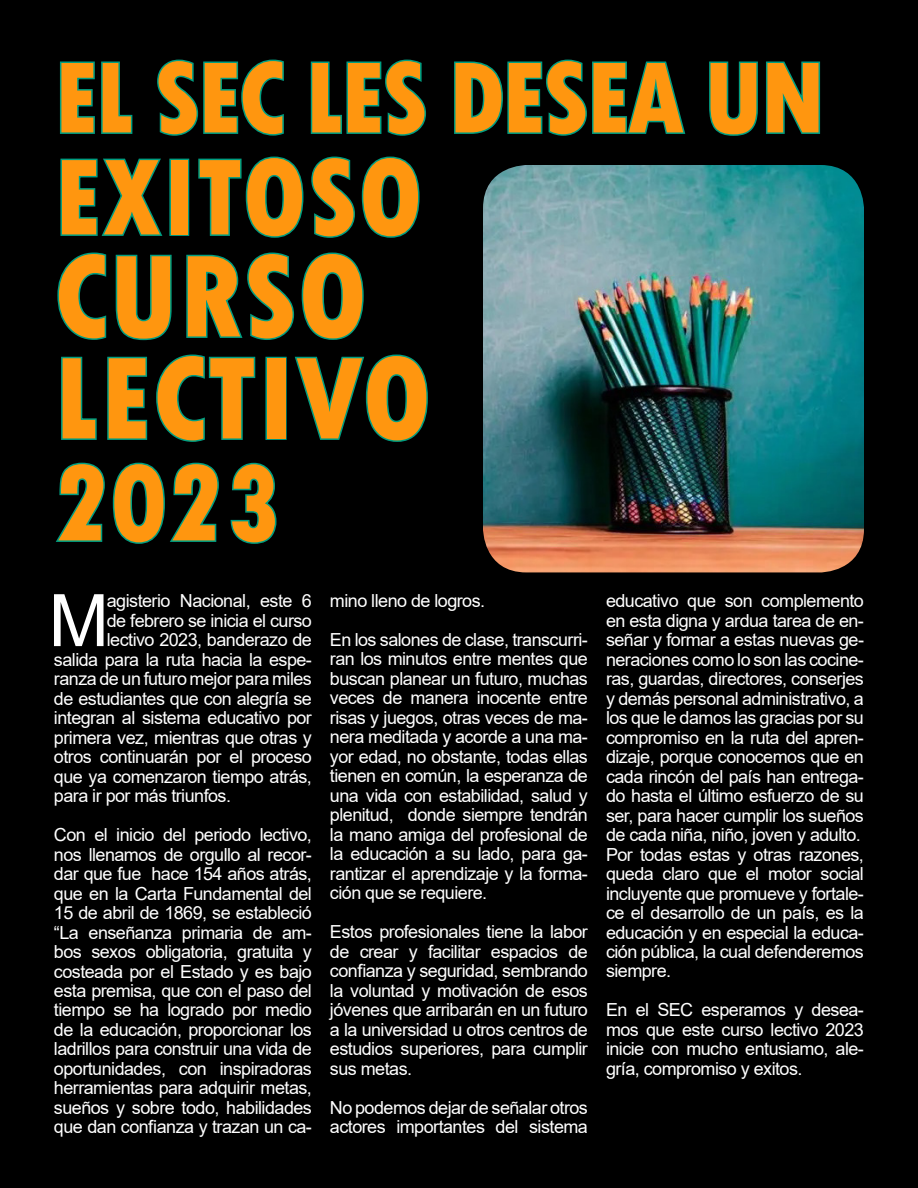
<style>
.page{position:relative;width:918px;height:1188px;background:#fff}
.page>*{position:absolute;margin:0;border:0;box-sizing:border-box;transform-origin:0 0}
.t1{font:800 condensed 123px/102px "Tw Cen";letter-spacing:.01em;color:#ff960f}
.t2{font:800 condensed 114px "Tw Cen";letter-spacing:.01em;color:#ff960f}
.t3{font:800 condensed 106.5px "Tw Cen";letter-spacing:-.03em;color:#ff960f}
.t4{font:72.45px "Arial";color:#fff}
.t5{font:18px/19.5px "Arial";letter-spacing:-.03em;color:#fff;text-align:justify}
</style>
<div class="page">
<div style="left:1px;top:1px;width:916px;height:1186px;background:#000"></div>
<svg style="left:60px;top:61px;width:73px;height:73px"></svg>
<svg style="left:157px;top:59px;width:127px;height:77px"></svg>
<svg style="left:310px;top:59px;width:116px;height:77px"></svg>
<svg style="left:454px;top:59px;width:232px;height:77px"></svg>
<svg style="left:709px;top:61px;width:112px;height:75px"></svg>
<svg style="left:60px;top:158px;width:103px;height:78px"></svg>
<div style="left:169px;top:159px;width:20px;height:77px;border:3px solid #009e81"></div>
<svg style="left:198px;top:156px;width:222px;height:82px"></svg>
<svg style="left:57px;top:252px;width:50px;height:88px"></svg>
<svg style="left:115px;top:254px;width:57px;height:87px"></svg>
<svg style="left:186px;top:252px;width:178px;height:88px"></svg>
<svg style="left:61px;top:356px;width:36px;height:84px"></svg>
<svg style="left:107px;top:356px;width:41px;height:84px"></svg>
<svg style="left:156px;top:354px;width:100px;height:88px"></svg>
<div style="left:265px;top:357px;width:22px;height:83px;border:3px solid #009e81"></div>
<svg style="left:295px;top:354px;width:133px;height:88px"></svg>
<svg style="left:56px;top:462px;width:163px;height:82px"></svg>
<svg style="left:230px;top:462px;width:47px;height:82px"></svg>
<img style="left:483px;top:165px;width:381px;height:407px">
<h3 class="t3" style="left:54px;top:35px;width:774px">EL SEC LES DESEA UN</h3>
<h2 class="t2" style="left:54px;top:130px;width:370px">EXITOSO</h2>
<h1 class="t1" style="left:54px;top:246px;width:379px">CURSO<br>LECTIVO</h1>
<h2 class="t2" style="left:54px;top:436px;width:228px">2023</h2>
<h3 class="t4" style="left:49px;top:571px;width:62px">M</h3>
<p class="t5" style="left:107px;top:591px;width:207px">agisterio Nacional, este 6</p>
<p class="t5" style="left:107px;top:610px;width:207px">de febrero se inicia el curso</p>
<p class="t5" style="left:107px;top:630px;width:207px">lectivo 2023, banderazo de</p>
<p class="t5" style="left:54px;top:649px;width:259px">salida para la ruta hacia la espe-</p>
<p class="t5" style="left:54px;top:669px;width:259px">ranza de un futuro mejor para miles</p>
<p class="t5" style="left:54px;top:688px;width:259px">de estudiantes que con alegría se</p>
<p class="t5" style="left:54px;top:708px;width:259px">integran al sistema educativo por</p>
<p class="t5" style="left:54px;top:727px;width:259px">primera vez, mientras que otras y</p>
<p class="t5" style="left:54px;top:747px;width:259px">otros continuarán por el proceso</p>
<p class="t5" style="left:54px;top:766px;width:259px">que ya comenzaron tiempo atrás,</p>
<p class="t5" style="left:54px;top:786px;width:179px">para ir por más triunfos.</p>
<p class="t5" style="left:54px;top:825px;width:259px">Con el inicio del periodo lectivo, nos llenamos de orgullo al recor&shy;dar que fue hace 154 años atrás, que en la Carta Fundamental del 15 de abril de 1869, se estableció “La enseñanza primaria de am&shy;bos sexos obligatoria, gratuita y costeada por el Estado y es bajo esta premisa, que con el paso del tiempo se ha logrado por medio de la educación, proporcionar los ladrillos para construir una vida de oportunidades, con inspiradoras herramientas para adquirir metas, sueños y sobre todo, habilidades que dan confianza y trazan un ca-</p>
<p class="t5" style="left:330px;top:581px;width:259px;line-height:39px">mino lleno de logros.<br>En los salones de clase, transcurri-</p>
<p class="t5" style="left:330px;top:649px;width:259px">ran los minutos entre mentes que buscan planear un futuro, muchas veces de manera inocente entre risas y juegos, otras veces de ma&shy;nera meditada y acorde a una ma&shy;yor edad, no obstante, todas ellas tienen en común, la esperanza de una vida con estabilidad, salud y plenitud, donde siempre tendrán la mano amiga del profesional de la educación a su lado, para ga&shy;rantizar el aprendizaje y la forma&shy;ción que se requiere.</p>
<p class="t5" style="left:330px;top:922px;width:259px">Estos profesionales tiene la labor de crear y facilitar espacios de confianza y seguridad, sembrando la voluntad y motivación de esos jóvenes que arribarán en un futuro a la universidad u otros centros de estudios superiores, para cumplir sus metas.</p>
<p class="t5" style="left:330px;top:1098px;width:259px">No podemos dejar de señalar otros actores importantes del sistema</p>
<p class="t5" style="left:606px;top:591px;width:259px;text-align:left">educativo que son complemento en esta digna y ardua tarea de en&shy;señar y formar a estas nuevas ge&shy;neraciones como lo son las cocine&shy;ras, guardas, directores, conserjes y demás personal administrativo, a los que le damos las gracias por su compromiso en la ruta del apren&shy;dizaje, porque conocemos que en cada rincón del país han entrega&shy;do hasta el último esfuerzo de su ser, para hacer cumplir los sueños de cada niña, niño, joven y adulto.<br>Por todas estas y otras razones, queda claro que el motor social incluyente que promueve y fortale&shy;ce el desarrollo de un país, es la educación y en especial la educa&shy;ción pública, la cual defenderemos siempre.</p>
<p class="t5" style="left:606px;top:1000px;width:259px">En el SEC esperamos y desea&shy;mos que este curso lectivo 2023 inicie con mucho entusiamo, ale&shy;gría, compromiso y exitos.</p>
</div>
